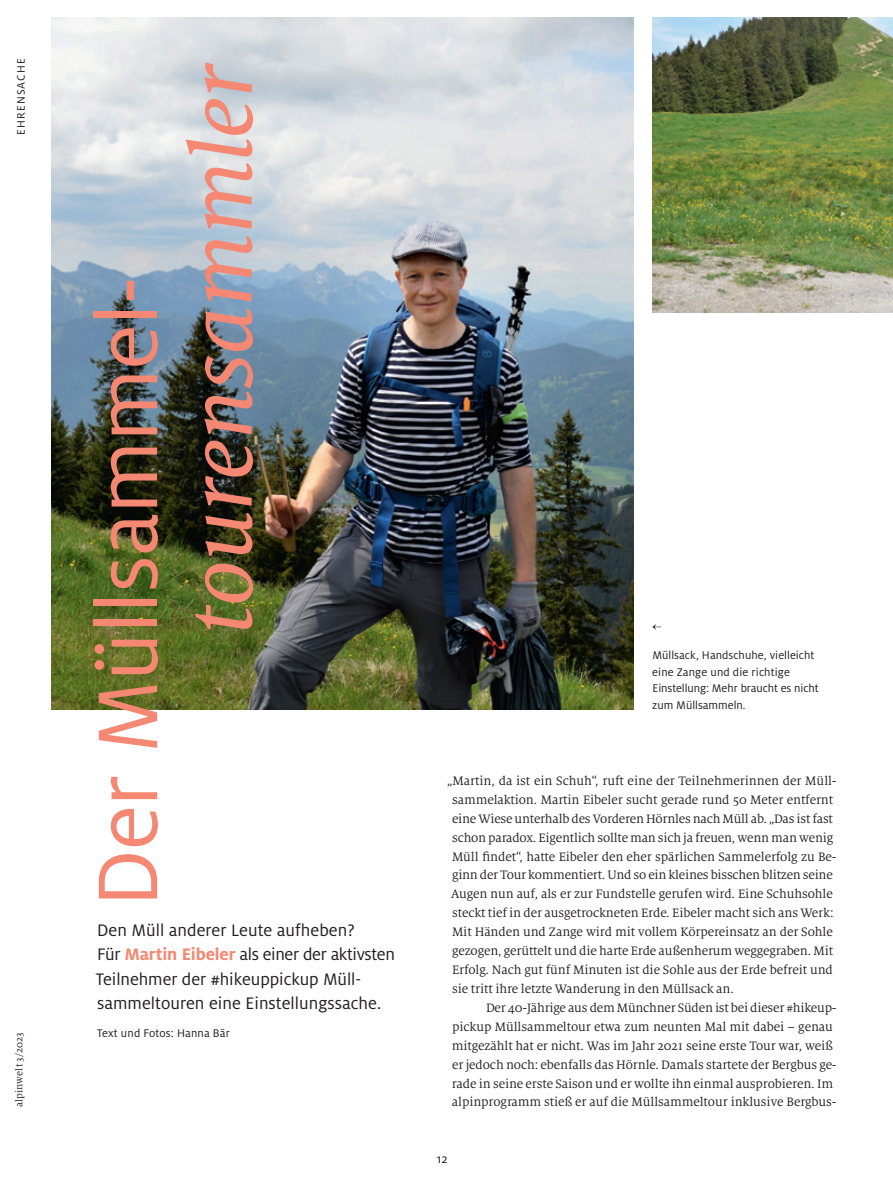
<style>
.page{position:relative;width:893px;height:1191px;background:#fff}
.page>*{position:absolute;margin:0;border:0;box-sizing:border-box;transform-origin:0 0}
.t1{font:93.6px "Milo Pro";letter-spacing:-.01em;color:#f48872}
.t2{font:italic 93.6px "Milo Serif OT Text";letter-spacing:-.01em;color:#f48872}
.t3{font:18.45px/24px "Milo Pro";letter-spacing:.005em;color:#231f20}
.t4{font:13.5px/18.9px "Milo Serif OT";letter-spacing:-.01em;color:#231f20}
.t5{font:13.5px "Milo Pro";color:#231f20}
.t6{font:12.3px/16.8px "Milo Pro";letter-spacing:.005em;color:#231f20}
.t7{font:12px "Milo Pro";letter-spacing:.09em;color:#231f20}
.t8{font:10.5px "Milo Serif OT";letter-spacing:.01em;color:#231f20}
.s1{font-weight:700;color:#f48872}
</style>
<div class="page">
<img style="left:51px;top:17px;width:582px;height:692px">
<svg style="left:652px;top:624px;width:9px;height:6px"></svg>
<img style="left:652px;top:17px;width:241px;height:295px">
<p class="t7" style="left:14px;top:134px;width:78px;rotate:-90deg">EHRENSACHE</p>
<p class="t8" style="left:14px;top:1107px;width:77px;rotate:-90deg">alpinwelt 3/2023</p>
<h1 class="t1" style="left:76px;top:907px;width:632px;rotate:-90deg">Der Müllsammel-</h1>
<h1 class="t2" style="left:174px;top:636px;width:575px;rotate:-90deg">tourensammler</h1>
<h2 class="t3" style="left:96px;top:918px;width:301px">Den Müll anderer Leute aufheben?<br>Für <span class="s1">Martin Eibeler</span> als einer der aktivsten Teilnehmer der #hikeuppickup Müll&shy;sammeltouren eine Einstellungssache.</h2>
<p class="t6" style="left:97px;top:1025px;width:134px">Text und Fotos: Hanna Bär</p>
<p class="t6" style="left:652px;top:646px;width:168px">Müllsack, Handschuhe, vielleicht eine Zange und die richtige<br>Einstellung: Mehr braucht es nicht zum Müllsammeln.</p>
<p class="t4" style="left:447px;top:771px;width:391px">„Martin, da ist ein Schuh“, ruft eine der Teilnehmerinnen der Müll&shy;sammelaktion. Martin Eibeler sucht gerade rund 50 Meter entfernt eine Wiese unterhalb des Vorderen Hörnles nach Müll ab. „Das ist fast schon paradox. Eigentlich sollte man sich ja freuen, wenn man wenig Müll findet“, hatte Eibeler den eher spärlichen Sammelerfolg zu Be&shy;ginn der Tour kommentiert. Und so ein kleines bisschen blitzen seine Augen nun auf, als er zur Fundstelle gerufen wird. Eine Schuhsohle steckt tief in der ausgetrockneten Erde. Eibeler macht sich ans Werk:<br>Mit Händen und Zange wird mit vollem Körpereinsatz an der Sohle gezogen, gerüttelt und die harte Erde außenherum weggegraben. Mit Erfolg. Nach gut fünf Minuten ist die Sohle aus der Erde befreit und sie tritt ihre letzte Wanderung in den Müllsack an.</p>
<p class="t4" style="left:452px;top:998px;width:386px;text-indent:34px">Der 40-Jährige aus dem Münchner Süden ist bei dieser #hikeup&shy;pickup Müllsammeltour etwa zum neunten Mal mit dabei – genau mitgezählt hat er nicht. Was im Jahr 2021 seine erste Tour war, weiß er jedoch noch: ebenfalls das Hörnle. Damals startete der Bergbus ge&shy;rade in seine erste Saison und er wollte ihn einmal ausprobieren. Im alpinprogramm stieß er auf die Müllsammeltour inklusive Bergbus-</p>
<p class="t5" style="left:437px;top:1151px;width:12px">12</p>
</div>
